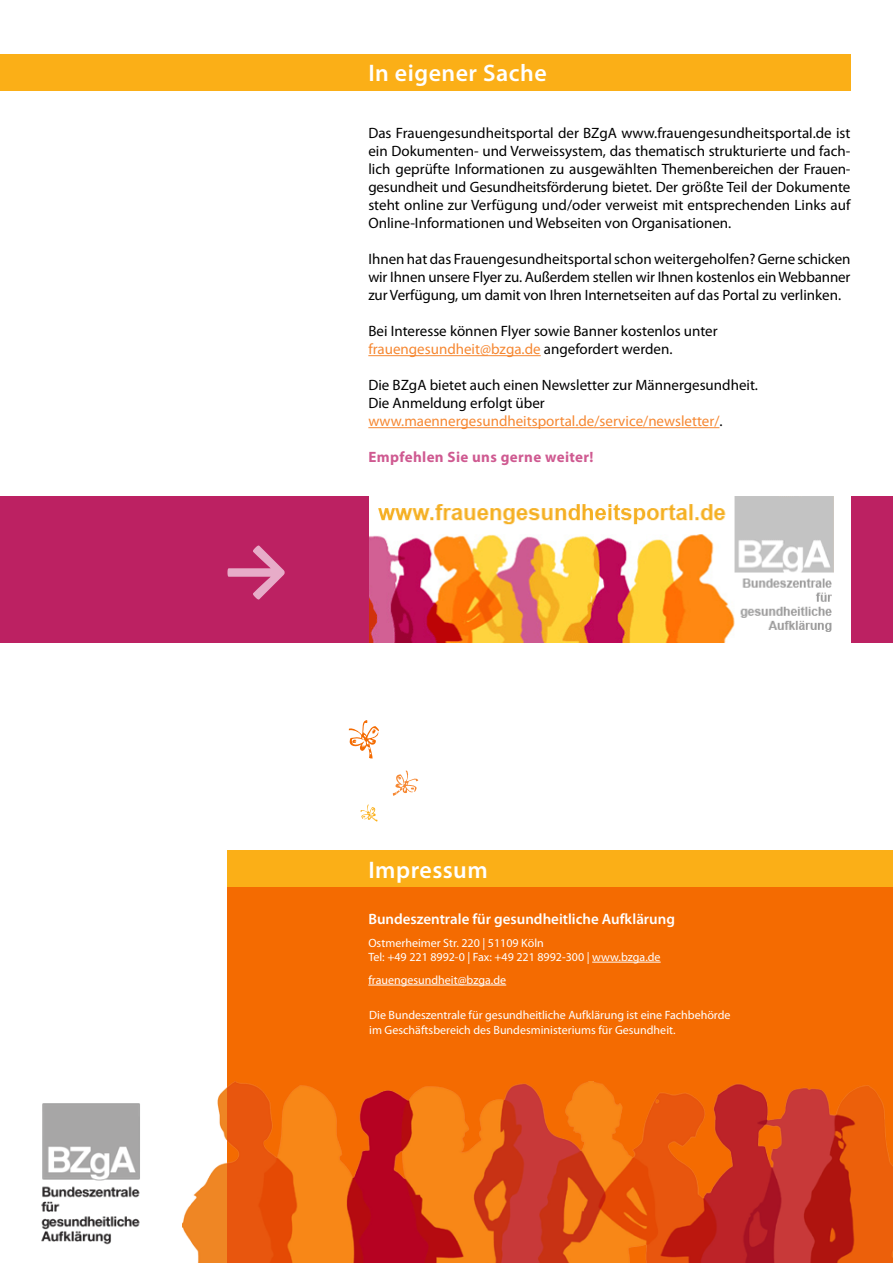
<style>
.page{position:relative;width:893px;height:1263px;background:#fff}
.page>*{position:absolute;margin:0;border:0;box-sizing:border-box;transform-origin:0 0}
.t1{font:600 24px "Myriad Pro";letter-spacing:.02em;color:#fff}
.t2{font:15px/18px "Myriad Pro";color:#000;text-align:justify}
.t3{font:600 15px "Myriad Pro";color:#fff}
.t4{font:700 15px "Myriad Pro";letter-spacing:.025em;color:#cf5a91}
.t5{font:12px/14.4px "Myriad Pro";color:#fff}
.s1{color:#f68731}
</style>
<div class="page">
<img style="left:41px;top:1103px;width:99px;height:142px">
<div style="left:227px;top:884px;width:666px;height:379px;background:#f46b01"></div>
<div style="left:0;top:496px;width:893px;height:146px;background:#bc2162"></div>
<hr style="left:592px;top:962px;width:69px;height:1px;background:#fff">
<hr style="left:368px;top:985px;width:138px;height:1px;background:#fff">
<div style="left:369px;top:480px;width:481px;height:162px;background:#fff"></div>
<img style="left:369px;top:496px;width:465px;height:146px">
<img style="left:183px;top:1082px;width:710px;height:181px">
<div style="left:0;top:54px;width:850px;height:36px;background:#fbaf17"></div>
<div style="left:227px;top:850px;width:666px;height:36px;background:#fbaf17"></div>
<hr style="left:368px;top:355px;width:173px;height:1px;background:#f68731">
<hr style="left:368px;top:427px;width:351px;height:1px;background:#f68731">
<svg style="left:227px;top:545px;width:58px;height:54px"></svg>
<svg style="left:348px;top:720px;width:31px;height:39px"></svg>
<svg style="left:392px;top:770px;width:26px;height:26px"></svg>
<svg style="left:360px;top:804px;width:18px;height:18px"></svg>
<h1 class="t1" style="left:368px;top:58px;width:180px">In eigener Sache</h1>
<p class="t2" style="left:368px;top:124px;width:484px">Das Frauengesundheitsportal der BZgA www.frauengesundheitsportal.de ist ein Dokumenten- und Verweissystem, das thematisch strukturierte und fach&shy;lich geprüfte Informationen zu ausgewählten Themenbereichen der Frauen&shy;gesundheit und Gesundheitsförderung bietet. Der größte Teil der Dokumente steht online zur Verfügung und/oder verweist mit entsprechenden Links auf Online-Informationen und Webseiten von Organisationen.</p>
<p class="t2" style="left:368px;top:250px;width:484px">Ihnen hat das Frauengesundheitsportal schon weitergeholfen? Gerne schicken wir Ihnen unsere Flyer zu. Außerdem stellen wir Ihnen kostenlos ein Webbanner zur Verfügung, um damit von Ihren Internetseiten auf das Portal zu verlinken.</p>
<p class="t2" style="left:368px;top:322px;width:351px">Bei Interesse können Flyer sowie Banner kostenlos unter <span class="s1">frauengesundheit@bzga.de</span> angefordert werden.</p>
<p class="t2" style="left:368px;top:376px;width:391px;text-align:left">Die BZgA bietet auch einen Newsletter zur Männergesundheit.<br>Die Anmeldung erfolgt über <span class="s1">www.maennergesundheitsportal.de/service/newsletter/</span>.</p>
<p class="t4" style="left:368px;top:447px;width:227px">Empfehlen Sie uns gerne weiter!</p>
<h1 class="t1" style="left:368px;top:854px;width:121px">Impressum</h1>
<p class="t3" style="left:368px;top:909px;width:308px">Bundeszentrale für gesundheitliche Aufklärung</p>
<p class="t5" style="left:368px;top:935px;width:294px">Ostmerheimer Str. 220 | 51109 Köln<br>Tel: +49 221 8992-0 | Fax: +49 221 8992-300 | www.bzga.de</p>
<p class="t5" style="left:368px;top:972px;width:139px">frauengesundheit@bzga.de</p>
<p class="t5" style="left:369px;top:1008px;width:363px">Die Bundeszentrale für gesundheitliche Aufklärung ist eine Fachbehörde im Geschäftsbereich des Bundesministeriums für Gesundheit.</p>
</div>
